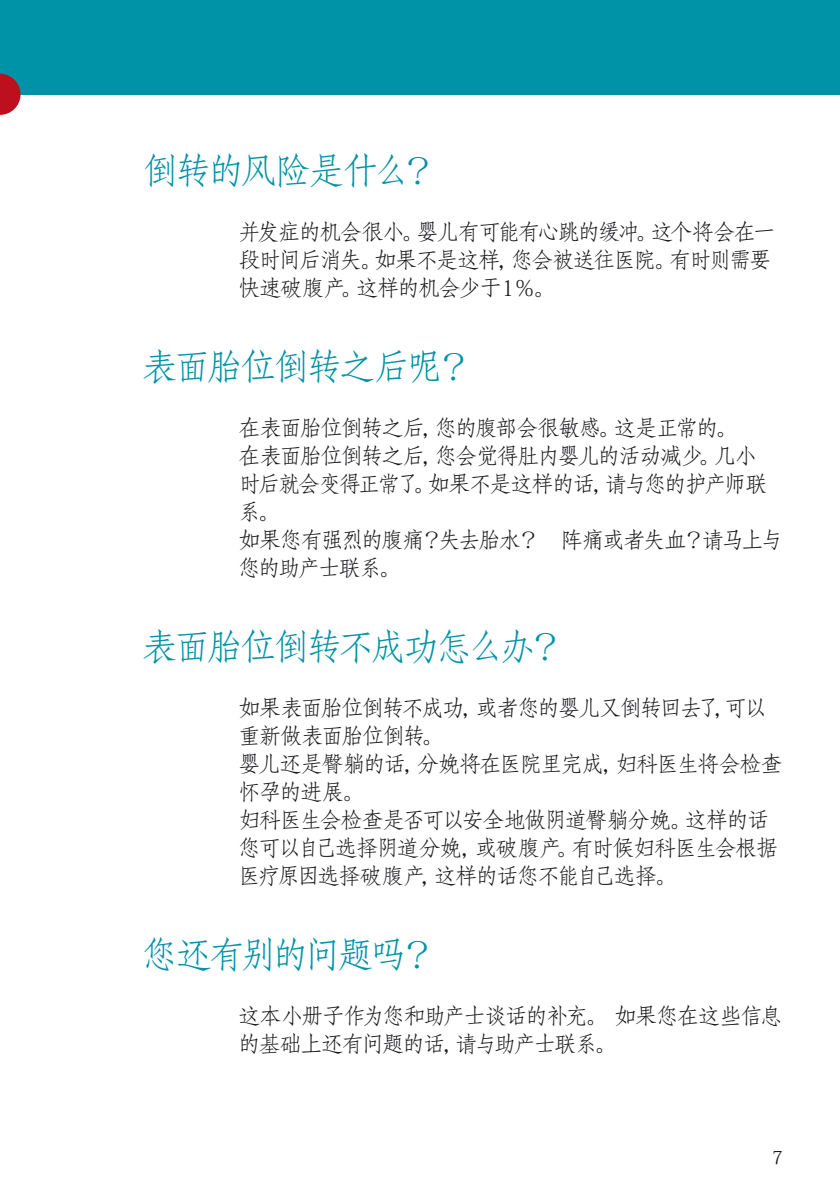
<style>
.page{position:relative;width:840px;height:1191px;background:#fff}
.page>*{position:absolute;margin:0;border:0;box-sizing:border-box;transform-origin:0 0}
.t1{font:36px "Adobe Fangsong Std";letter-spacing:-.09em;color:#0092a7}
.t2{font:36px "Adobe Fangsong Std";letter-spacing:-.115em;color:#0092a7}
.t3{font:36px "Adobe Fangsong Std";letter-spacing:-.065em;color:#0092a7}
.t4{font:22px/28px "Adobe Fangsong Std";letter-spacing:-.07em;color:#1a171b}
.t5{font:18px "Adobe Fangsong Std";color:#1a171b}
</style>
<div class="page">
<div style="left:0;top:0;width:839px;height:95px;background:#0092a7"></div>
<svg style="left:0;top:74px;width:21px;height:41px"></svg>
<h1 class="t3" style="left:142px;top:149px;width:295px">倒转的风险是什么？</h1>
<p class="t4" style="left:238px;top:218px;width:538px">并发症的机会很小。婴儿有可能有心跳的缓冲。这个将会在一段时间后消失。如果不是这样，您会被送往医院。有时则需要快速破腹产。这样的机会少于１％。</p>
<h1 class="t1" style="left:142px;top:345px;width:331px">表面胎位倒转之后呢？</h1>
<p class="t4" style="left:238px;top:414px;width:545px">在表面胎位倒转之后，您的腹部会很敏感。这是正常的。<br>在表面胎位倒转之后，您会觉得肚内婴儿的活动减少。几小时后就会变得正常了。如果不是这样的话，请与您的护产师联系。<br>如果您有强烈的腹痛？失去胎水？　阵痛或者失血？请马上与您的助产士联系。</p>
<h1 class="t2" style="left:142px;top:625px;width:423px">表面胎位倒转不成功怎么办？</h1>
<p class="t4" style="left:238px;top:694px;width:545px">如果表面胎位倒转不成功，或者您的婴儿又倒转回去了，可以重新做表面胎位倒转。<br>婴儿还是臀躺的话，分娩将在医院里完成，妇科医生将会检查怀孕的进展。<br>妇科医生会检查是否可以安全地做阴道臀躺分娩。这样的话您可以自己选择阴道分娩，或破腹产。有时候妇科医生会根据医疗原因选择破腹产，这样的话您不能自己选择。</p>
<h1 class="t1" style="left:142px;top:933px;width:295px">您还有别的问题吗？</h1>
<p class="t4" style="left:238px;top:1002px;width:545px">这本小册子作为您和助产士谈话的补充。 如果您在这些信息的基础上还有问题的话，请与助产士联系。</p>
<p class="t5" style="left:771px;top:1146px;width:12px">7</p>
</div>
